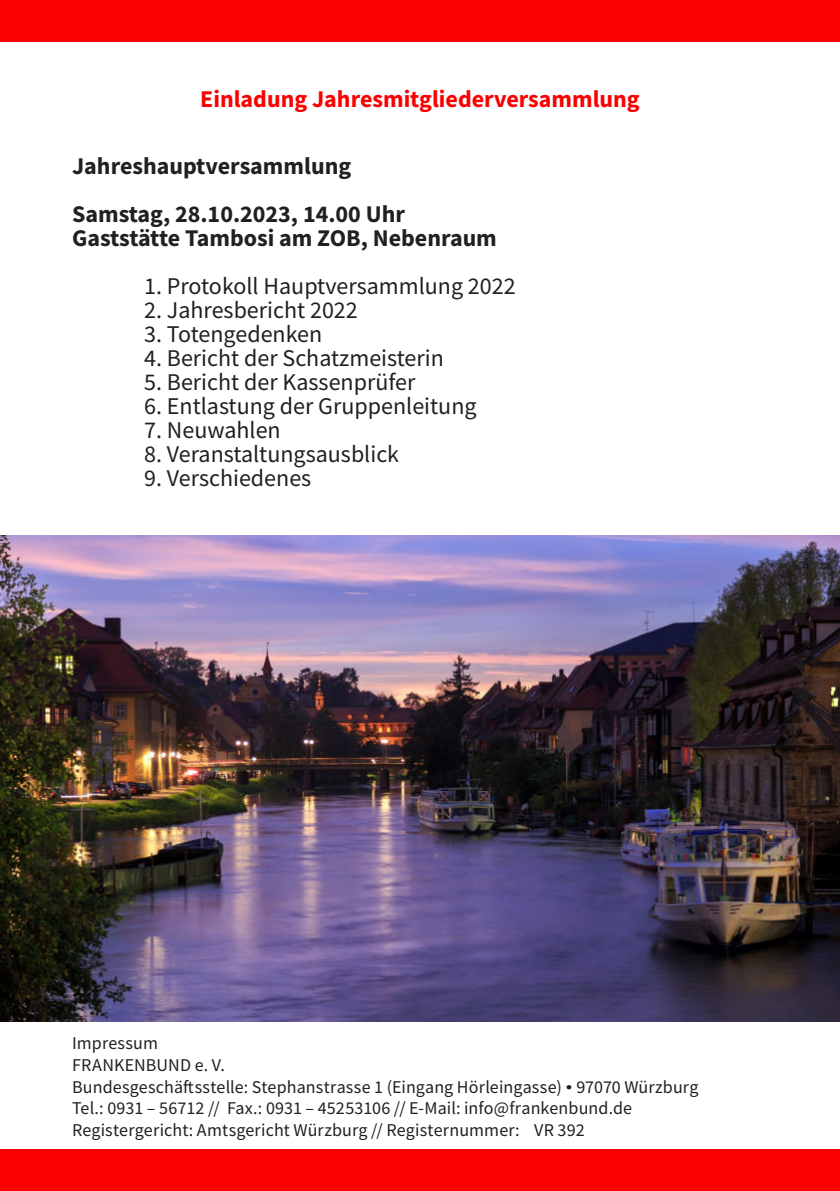
<style>
.page{position:relative;width:840px;height:1191px;background:#fff}
.page>*{position:absolute;margin:0;border:0;box-sizing:border-box;transform-origin:0 0}
.t1{font:24px "Source Sans Pro";color:#231f20}
.t2{font:700 24px/48px "Source Sans Pro";color:#231f20}
.t3{font:700 24px "Source Sans Pro";color:#fb0000}
.t4{font:18px/21.6px "Source Sans Pro";letter-spacing:.005em;color:#231f20}
.s1{font-family:"CSU Schrift 2000"}
</style>
<div class="page">
<div style="left:0;top:0;width:839px;height:41px;background:#fb0000"></div>
<div style="left:0;top:1149px;width:839px;height:42px;background:#fb0000"></div>
<img style="left:0;top:536px;width:839px;height:486px">
<h1 class="t3" style="left:200px;top:90px;width:441px">Einladung Jahresmitgliederversammlung</h1>
<h1 class="t2" style="left:72px;top:144px;width:334px">Jahreshauptversammlung<br>Samstag, 28.10.2023, 14.00 Uhr</h1>
<h1 class="t2" style="left:72px;top:216px;width:426px">Gaststätte Tambosi am ZOB, Nebenraum</h1>
<h1 class="t1" style="left:144px;top:275px;width:373px">1. Protokoll Hauptversammlung 2022</h1>
<h1 class="t1" style="left:144px;top:299px;width:215px">2. Jahresbericht 2022</h1>
<h1 class="t1" style="left:144px;top:323px;width:179px">3. Totengedenken</h1>
<h1 class="t1" style="left:144px;top:347px;width:301px">4. Bericht der Schatzmeisterin</h1>
<h1 class="t1" style="left:144px;top:371px;width:273px">5. Bericht der Kassenprüfer</h1>
<h1 class="t1" style="left:144px;top:395px;width:334px">6. Entlastung der Gruppenleitung</h1>
<h1 class="t1" style="left:144px;top:419px;width:138px">7. Neuwahlen</h1>
<h1 class="t1" style="left:144px;top:443px;width:256px">8. Veranstaltungsausblick</h1>
<h1 class="t1" style="left:144px;top:467px;width:169px">9. Verschiedenes</h1>
<p class="t4" style="left:72px;top:1033px;width:627px">Impressum<br>FRANKENBUND e. V.<br>Bundesgeschäftsstelle: Stephanstrasse 1 (Eingang Hörleingasse) <span class="s1">•</span> 97070 Würzburg Tel.: 0931 – 56712 // Fax.: 0931 – 45253106 // E-Mail: info@frankenbund.de Registergericht: Amtsgericht Würzburg // Registernummer: VR 392</p>
</div>
